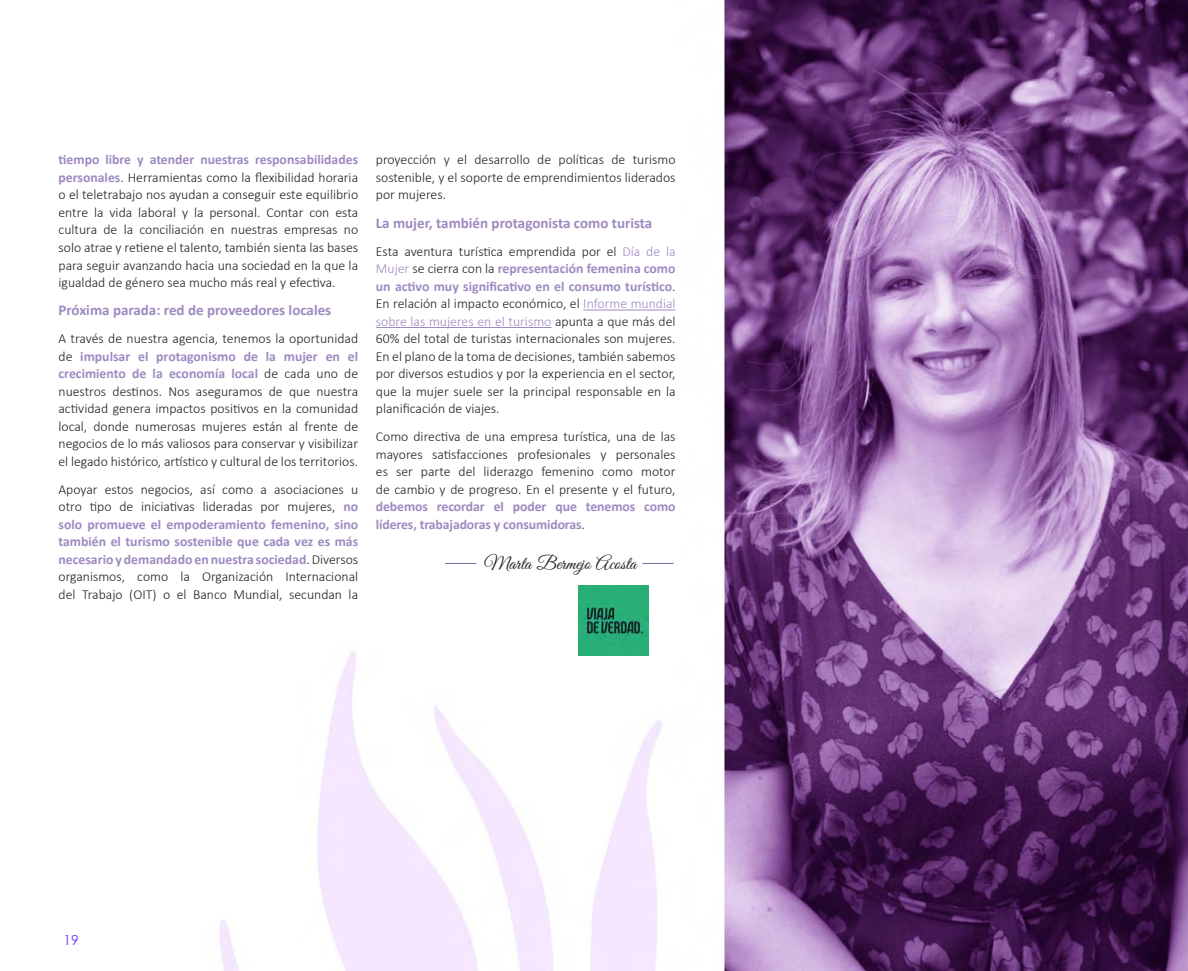
<style>
.page{position:relative;width:1188px;height:971px;background:#fff}
.page>*{position:absolute;margin:0;border:0;box-sizing:border-box;transform-origin:0 0}
.t1{font:18.75px "Great Vibes";letter-spacing:.01em;color:#231f20}
.t2{font:700 15px "Calibri";color:#9e8ac1}
.t3{font:300 13.75px/17.5px "Calibri";color:#231f20;text-align:justify}
.t4{font:700 13.75px/17.5px "Calibri";letter-spacing:-.01em;color:#9e8ac1}
.s1{font-weight:700;color:#9e8ac1}
.s2{color:#9e8ac1}
.s3{font-weight:300;color:#231f20}
</style>
<div class="page">
<img style="left:219px;top:0;width:968px;height:970px">
<hr style="left:583px;top:310px;width:92px;height:1px;background:#9e8ac1">
<hr style="left:376px;top:327px;width:175px;height:1px;background:#9e8ac1">
<img style="left:578px;top:586px;width:70px;height:70px">
<hr style="left:445px;top:563px;width:31px;height:1px;background:#7b68ae">
<hr style="left:642px;top:563px;width:31px;height:1px;background:#7b68ae">
<p class="t3" style="left:58px;top:151px;width:301px"><span class="s1">tiempo libre y atender nuestras responsabilidades personales</span>. Herramientas como la flexibilidad horaria o el teletrabajo nos ayudan a conseguir este equilibrio entre la vida laboral y la personal. Contar con esta cultura de la conciliación en nuestras empresas no solo atrae y retiene el talento, también sienta las bases para seguir avanzando hacia una sociedad en la que la igualdad de género sea mucho más real y efectiva.</p>
<p class="t2" style="left:58px;top:299px;width:274px">Próxima parada: red de proveedores locales</p>
<p class="t3" style="left:58px;top:330px;width:301px">A través de nuestra agencia, tenemos la oportunidad de <span class="s1">impulsar el protagonismo de la mujer en el crecimiento de la economía local</span> de cada uno de nuestros destinos. Nos aseguramos de que nuestra actividad genera impactos positivos en la comunidad local, donde numerosas mujeres están al frente de negocios de lo más valiosos para conservar y visibilizar el legado histórico, artístico y cultural de los territorios.</p>
<p class="t3" style="left:58px;top:480px;width:301px">Apoyar estos negocios, así como a asociaciones u otro tipo de iniciativas lideradas por mujeres, <span class="s1">no solo promueve el empoderamiento femenino, sino también el turismo sostenible que cada vez es más necesario y demandado en nuestra sociedad</span>. Diversos organismos, como la Organización Internacional del Trabajo (OIT) o el Banco Mundial, secundan la</p>
<p class="t3" style="left:376px;top:151px;width:301px">proyección y el desarrollo de políticas de turismo sostenible, y el soporte de emprendimientos liderados por mujeres.</p>
<p class="t2" style="left:376px;top:212px;width:278px">La mujer, también protagonista como turista</p>
<p class="t3" style="left:376px;top:242px;width:301px">Esta aventura turística emprendida por el <span class="s2">Día de la Mujer</span> se cierra con la <span class="s1">representación femenina como un activo muy significativo en el consumo turístico</span>.<br>En relación al impacto económico, el <span class="s2">Informe mundial sobre las mujeres en el turismo</span> apunta a que más del 60% del total de turistas internacionales son mujeres.<br>En el plano de la toma de decisiones, también sabemos por diversos estudios y por la experiencia en el sector, que la mujer suele ser la principal responsable en la planificación de viajes.</p>
<p class="t3" style="left:376px;top:428px;width:301px">Como directiva de una empresa turística, una de las mayores satisfacciones profesionales y personales es ser parte del liderazgo femenino como motor de cambio y de progreso. En el presente y el futuro,</p>
<p class="t4" style="left:376px;top:498px;width:301px">debemos recordar el poder que tenemos como líderes, trabajadoras y consumidoras<span class="s3">.</span></p>
<h1 class="t1" style="left:484px;top:553px;width:154px">Marta Bermejo Acosta</h1>
</div>
